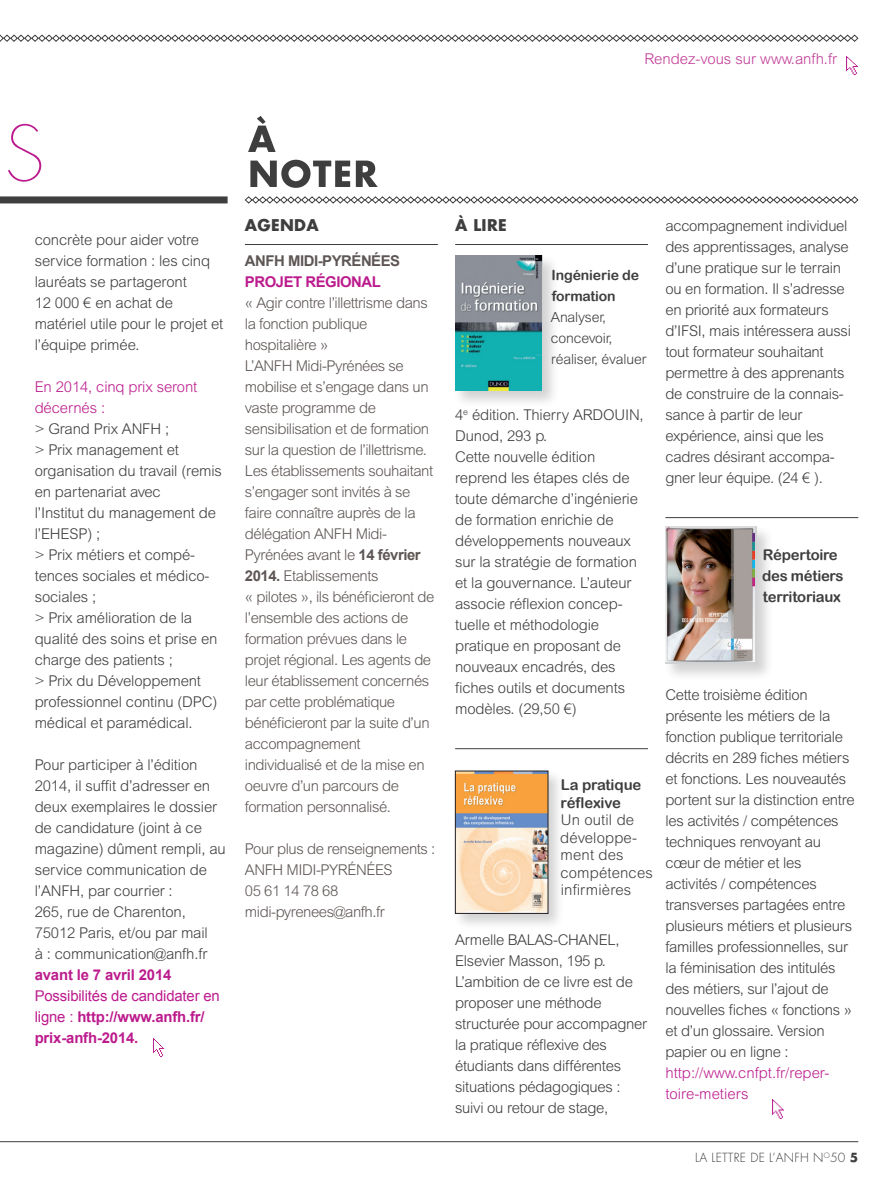
<style>
.page{position:relative;width:893px;height:1191px;background:#fff}
.page>*{position:absolute;margin:0;border:0;box-sizing:border-box;transform-origin:0 0}
.t1{font:700 15.75px "Futura";letter-spacing:.02em;color:#3e3e3f}
.t2{font:300 14.88px/21px "Arial MT Std";letter-spacing:-.02em;color:#3e3e3f}
.t3{font:300 14.88px/21px "Arial MT Std";letter-spacing:-.03em;color:#5d5654}
.t4{font:700 14.88px/21px "Arial";letter-spacing:-.01em;color:#bc1b8d}
.t5{font:300 14.88px/21px "Arial MT Std";color:#bc1b8d}
.t6{font:14.88px/21px "Arial Rounded MT Bold";letter-spacing:-.02em;color:#3e3e3f}
.t7{font:300 14.88px/17.5px "Arial MT Std";letter-spacing:.01em;color:#3e3e3f}
.t8{font:300 14.88px "Arial MT Std";color:#c13b96}
.t9{font:700 14.88px "Arial";letter-spacing:-.03em;color:#5d5654}
.t10{font:700 14.88px "Arial";letter-spacing:-.03em;color:#bc1b8d}
.t11{font:300 14px/21px "Arial MT Std";letter-spacing:-.01em;color:#3e3e3f}
.t12{font:14px/21px "Arial Rounded MT Bold";letter-spacing:-.01em;color:#3e3e3f}
.t13{font:300 12.25px "Futura";letter-spacing:.02em;color:#3e3e3f}
.s1{font-weight:400}
.s2{font-family:"Arial";font-weight:700}
.s3{font-weight:700}
</style>
<div class="page">
<hr style="left:0;top:1141px;width:858px;height:1px;background:#3e3e3f">
<div style="left:0;top:196px;width:228px;height:7px;background:#3e3e3f"></div>
<svg style="left:244px;top:196px;width:615px;height:8px"></svg>
<svg style="left:250px;top:160px;width:128px;height:28px"></svg>
<svg style="left:248px;top:116px;width:28px;height:36px"></svg>
<svg style="left:8px;top:123px;width:34px;height:59px"></svg>
<svg style="left:0;top:34px;width:859px;height:8px"></svg>
<hr style="left:665px;top:517px;width:193px;height:1px;background:#3e3e3f">
<div style="left:663px;top:524px;width:111px;height:157px;background:#231f20;opacity:.2"></div>
<div style="left:665px;top:526px;width:92px;height:138px;background:linear-gradient(to right,#d1d2d4,#d1d2d4)"></div>
<img style="left:665px;top:526px;width:89px;height:135px">
<hr style="left:245px;top:244px;width:193px;height:1px;background:#3e3e3f">
<img style="left:846px;top:56px;width:12px;height:19px">
<hr style="left:455px;top:244px;width:193px;height:1px;background:#3e3e3f">
<hr style="left:455px;top:748px;width:193px;height:1px;background:#3e3e3f">
<div style="left:453px;top:253px;width:107px;height:155px;background:#231f20;opacity:.2"></div>
<svg style="left:541px;top:256px;width:2px;height:135px"></svg>
<img style="left:455px;top:256px;width:86px;height:135px">
<div style="left:453px;top:768px;width:112px;height:162px;background:#231f20;opacity:.2"></div>
<img style="left:457px;top:773px;width:89px;height:138px">
<div style="left:455px;top:771px;width:93px;height:142px;border:1px solid #231f20"></div>
<img style="left:772px;top:1099px;width:12px;height:20px">
<img style="left:153px;top:1038px;width:12px;height:19px">
<p class="t8" style="left:645px;top:51px;width:194px">Rendez-vous sur www.anfh.fr</p>
<p class="t2" style="left:35px;top:229px;width:190px">concrète pour aider votre service formation : les cinq lauréats se partageront<br>12 000 € en achat de matériel utile pour le projet et l’équipe primée.</p>
<p class="t5" style="left:35px;top:376px;width:164px">En 2014, cinq prix seront décernés :</p>
<p class="t2" style="left:35px;top:418px;width:189px">&gt; Grand Prix ANFH ;<br>&gt; Prix management et organisation du travail (remis en partenariat avec<br>l’Institut du management de l’EHESP) ;<br>&gt; Prix métiers et compé&shy;tences sociales et médico&shy;sociales ;<br>&gt; Prix amélioration de la qualité des soins et prise en charge des patients ;<br>&gt; Prix du Développement professionnel continu (DPC) médical et paramédical.</p>
<p class="t2" style="left:35px;top:754px;width:193px">Pour participer à l’édition<br>2014, il suffit d’adresser en deux exemplaires le dossier de candidature (joint à ce magazine) dûment rempli, au service communication de l’ANFH, par courrier :<br>265, rue de Charenton,<br>75012 Paris, et/ou par mail<br>à : communication@anfh.fr</p>
<p class="t4" style="left:35px;top:965px;width:138px">avant le 7 avril 2014</p>
<p class="t4" style="left:35px;top:986px;width:187px"><span class="s1">Possibilités de candidater en ligne :</span> http://www.anfh.fr/ prix-anfh-2014.</p>
<p class="t1" style="left:245px;top:214px;width:75px">AGENDA</p>
<p class="t9" style="left:245px;top:251px;width:157px">ANFH MIDI-PYRÉNÉES</p>
<p class="t10" style="left:245px;top:272px;width:137px">PROJET RÉGIONAL</p>
<p class="t3" style="left:245px;top:292px;width:191px">« Agir contre l’illettrisme dans la fonction publique hospitalière »<br>L’ANFH Midi-Pyrénées se mobilise et s’engage dans un vaste programme de sensibilisation et de formation sur la question de l’illettrisme.<br>Les établissements souhaitant s’engager sont invités à se faire connaître auprès de la délégation ANFH Midi-<br>Pyrénées avant le <span class="s2">14 février<br>2014.</span> Etablissements<br>« pilotes », ils bénéficieront de l’ensemble des actions de formation prévues dans le projet régional. Les agents de leur établissement concernés par cette problématique bénéficieront par la suite d’un accompagnement individualisé et de la mise en oeuvre d’un parcours de formation personnalisé.</p>
<p class="t3" style="left:245px;top:838px;width:192px">Pour plus de renseignements :<br>ANFH MIDI-PYRÉNÉES<br>05 61 14 78 68 midi-pyrenees@anfh.fr</p>
<p class="t1" style="left:455px;top:214px;width:53px">À LIRE</p>
<p class="t12" style="left:552px;top:264px;width:89px">Ingénierie de formation</p>
<p class="t11" style="left:551px;top:306px;width:97px">Analyser, concevoir, réaliser, évaluer</p>
<p class="t2" style="left:455px;top:404px;width:190px">4<sup>e</sup> édition. Thierry ARDOUIN,<br>Dunod, 293 p.<br>Cette nouvelle édition reprend les étapes clés de toute démarche d’ingénierie de formation enrichie de développements nouveaux sur la stratégie de formation et la gouvernance. L’auteur associe réflexion concep&shy;tuelle et méthodologie pratique en proposant de nouveaux encadrés, des fiches outils et documents modèles. (29,50 €)</p>
<p class="t6" style="left:561px;top:776px;width:82px;line-height:17.5px">La pratique réflexive</p>
<p class="t7" style="left:560px;top:811px;width:94px">Un outil de développe&shy;ment des compétences infirmières</p>
<p class="t2" style="left:455px;top:929px;width:193px">Armelle BALAS-CHANEL,<br>Elsevier Masson, 195 p.<br>L’ambition de ce livre est de proposer une méthode structurée pour accompagner la pratique réflexive des étudiants dans différentes situations pédagogiques : suivi ou retour de stage,</p>
<p class="t2" style="left:665px;top:215px;width:187px">accompagnement individuel des apprentissages, analyse d’une pratique sur le terrain ou en formation. Il s’adresse en priorité aux formateurs d’IFSI, mais intéressera aussi tout formateur souhaitant permettre à des apprenants de construire de la connais&shy;sance à partir de leur expérience, ainsi que les cadres désirant accompa&shy;gner leur équipe. (24 € ).</p>
<p class="t6" style="left:762px;top:544px;width:83px">Répertoire des métiers territoriaux</p>
<p class="t2" style="left:665px;top:684px;width:191px">Cette troisième édition présente les métiers de la fonction publique territoriale décrits en 289 fiches métiers et fonctions. Les nouveautés portent sur la distinction entre les activités / compétences techniques renvoyant au cœur de métier et les activités / compétences transverses partagées entre plusieurs métiers et plusieurs familles professionnelles, sur la féminisation des intitulés des métiers, sur l’ajout de nouvelles fiches « fonctions » et d’un glossaire. Version papier ou en ligne :</p>
<p class="t5" style="left:665px;top:1062px;width:165px">http://www.cnfpt.fr/reper&shy;toire-metiers</p>
<p class="t13" style="left:695px;top:1150px;width:165px">LA LETTRE DE L’ANFH N<sup>O</sup>50 <span class="s3">5</span></p>
</div>
